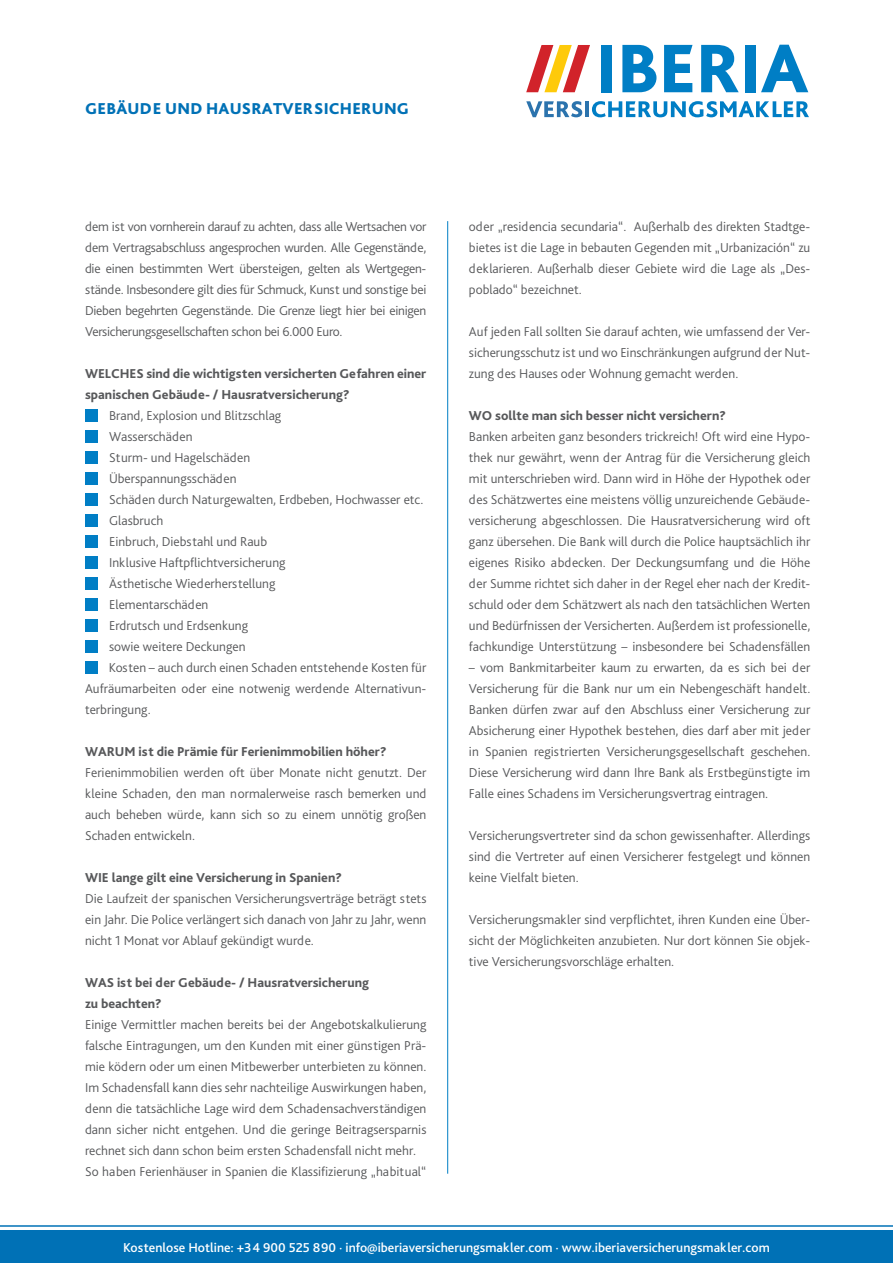
<style>
.page{position:relative;width:893px;height:1263px;background:#fff}
.page>*{position:absolute;margin:0;border:0;box-sizing:border-box;transform-origin:0 0}
.t1{font:800 16.5px "Bliss Pro";letter-spacing:.015em;color:#0071b6}
.t2{font:300 13.5px/21px "Bliss Pro";color:#57585a;text-align:justify}
.t3{font:800 13.5px/21px "Bliss Pro";color:#57585a}
.t4{font:500 13.5px "Bliss Pro";color:#fff}
</style>
<div class="page">
<div style="left:601px;top:45px;width:11px;height:47px;background:#007ec5"></div>
<svg style="left:622px;top:45px;width:34px;height:47px"></svg>
<svg style="left:664px;top:45px;width:28px;height:47px"></svg>
<svg style="left:701px;top:45px;width:38px;height:47px"></svg>
<div style="left:745px;top:45px;width:11px;height:47px;background:#007ec5"></div>
<svg style="left:761px;top:45px;width:47px;height:47px"></svg>
<svg style="left:526px;top:45px;width:64px;height:47px"></svg>
<svg style="left:526px;top:101px;width:56px;height:16px"></svg>
<hr style="left:585px;top:101px;width:4px;height:16px;background:#2b73ad">
<svg style="left:592px;top:101px;width:217px;height:16px"></svg>
<hr style="left:0;top:1225px;width:893px;height:2px;background:#0071b6">
<div style="left:0;top:1230px;width:893px;height:33px;background:#0071b6"></div>
<div style="left:85px;top:409px;width:12px;height:12px;background:#007ec5"></div>
<div style="left:85px;top:430px;width:12px;height:12px;background:#007ec5"></div>
<div style="left:85px;top:451px;width:12px;height:12px;background:#007ec5"></div>
<div style="left:85px;top:472px;width:12px;height:12px;background:#007ec5"></div>
<div style="left:85px;top:493px;width:12px;height:12px;background:#007ec5"></div>
<div style="left:85px;top:514px;width:12px;height:12px;background:#007ec5"></div>
<div style="left:85px;top:535px;width:12px;height:12px;background:#007ec5"></div>
<div style="left:85px;top:556px;width:12px;height:12px;background:#007ec5"></div>
<div style="left:85px;top:577px;width:12px;height:12px;background:#007ec5"></div>
<div style="left:85px;top:598px;width:12px;height:12px;background:#007ec5"></div>
<div style="left:85px;top:619px;width:12px;height:12px;background:#007ec5"></div>
<div style="left:85px;top:640px;width:12px;height:12px;background:#007ec5"></div>
<div style="left:85px;top:661px;width:12px;height:12px;background:#007ec5"></div>
<hr style="left:447px;top:221px;width:1px;height:953px;background:#007ec5">
<p class="t1" style="left:85px;top:98px;width:325px">GEBÄUDE UND HAUSRATVERSICHERUNG</p>
<p class="t2" style="left:85px;top:216px;width:343px">dem ist von vornherein darauf zu achten, dass alle Wertsachen vor dem Vertragsabschluss angesprochen wurden. Alle Gegenstände, die einen bestimmten Wert übersteigen, gelten als Wertgegen&shy;stände. Insbesondere gilt dies für Schmuck, Kunst und sonstige bei Dieben begehrten Gegenstände. Die Grenze liegt hier bei einigen Versicherungsgesellschaften schon bei 6.000 Euro.</p>
<p class="t3" style="left:85px;top:364px;width:343px">WELCHES sind die wichtigsten versicherten Gefahren einer spanischen Gebäude- / Hausratversicherung?</p>
<p class="t2" style="left:109px;top:405px;width:174px">Brand, Explosion und Blitzschlag</p>
<p class="t2" style="left:109px;top:426px;width:85px">Wasserschäden</p>
<p class="t2" style="left:109px;top:447px;width:143px">Sturm- und Hagelschäden</p>
<p class="t2" style="left:109px;top:468px;width:129px">Überspannungsschäden</p>
<p class="t2" style="left:109px;top:489px;width:316px">Schäden durch Naturgewalten, Erdbeben, Hochwasser etc.</p>
<p class="t2" style="left:109px;top:510px;width:56px">Glasbruch</p>
<p class="t2" style="left:109px;top:531px;width:160px">Einbruch, Diebstahl und Raub</p>
<p class="t2" style="left:109px;top:552px;width:178px">Inklusive Haftpflichtversicherung</p>
<p class="t2" style="left:109px;top:573px;width:168px">Ästhetische Wiederherstellung</p>
<p class="t2" style="left:109px;top:594px;width:101px">Elementarschäden</p>
<p class="t2" style="left:109px;top:615px;width:140px">Erdrutsch und Erdsenkung</p>
<p class="t2" style="left:109px;top:636px;width:138px">sowie weitere Deckungen</p>
<p class="t2" style="left:109px;top:657px;width:319px">Kosten – auch durch einen Schaden entstehende Kosten für</p>
<p class="t2" style="left:85px;top:678px;width:343px">Aufräumarbeiten oder eine notwenig werdende Alternativun-</p>
<p class="t2" style="left:85px;top:699px;width:67px">terbringung.</p>
<p class="t3" style="left:85px;top:742px;width:303px">WARUM ist die Prämie für Ferienimmobilien höher?</p>
<p class="t2" style="left:85px;top:762px;width:343px">Ferienimmobilien werden oft über Monate nicht genutzt. Der kleine Schaden, den man normalerweise rasch bemerken und auch beheben würde, kann sich so zu einem unnötig großen Schaden entwickeln.</p>
<p class="t3" style="left:85px;top:868px;width:259px">WIE lange gilt eine Versicherung in Spanien?</p>
<p class="t2" style="left:85px;top:888px;width:343px">Die Laufzeit der spanischen Versicherungsverträge beträgt stets ein Jahr. Die Police verlängert sich danach von Jahr zu Jahr, wenn nicht 1 Monat vor Ablauf gekündigt wurde.</p>
<p class="t3" style="left:85px;top:973px;width:286px">WAS ist bei der Gebäude- / Hausratversicherung zu beachten?</p>
<p class="t2" style="left:85px;top:1014px;width:343px;text-align:left">Einige Vermittler machen bereits bei der Angebotskalkulierung falsche Eintragungen, um den Kunden mit einer günstigen Prä&shy;mie ködern oder um einen Mitbewerber unterbieten zu können.<br>Im Schadensfall kann dies sehr nachteilige Auswirkungen haben, denn die tatsächliche Lage wird dem Schadensachverständigen dann sicher nicht entgehen. Und die geringe Beitragsersparnis rechnet sich dann schon beim ersten Schadensfall nicht mehr.<br>So haben Ferienhäuser in Spanien die Klassifizierung „habitual“</p>
<p class="t2" style="left:469px;top:216px;width:343px">oder „residencia secundaria“. Außerhalb des direkten Stadtge&shy;bietes ist die Lage in bebauten Gegenden mit „Urbanización“ zu deklarieren. Außerhalb dieser Gebiete wird die Lage als „Des&shy;poblado“ bezeichnet.</p>
<p class="t2" style="left:469px;top:321px;width:343px">Auf jeden Fall sollten Sie darauf achten, wie umfassend der Ver&shy;sicherungsschutz ist und wo Einschränkungen aufgrund der Nut&shy;zung des Hauses oder Wohnung gemacht werden.</p>
<p class="t3" style="left:469px;top:406px;width:259px">WO sollte man sich besser nicht versichern?</p>
<p class="t2" style="left:469px;top:426px;width:343px">Banken arbeiten ganz besonders trickreich! Oft wird eine Hypo&shy;thek nur gewährt, wenn der Antrag für die Versicherung gleich mit unterschrieben wird. Dann wird in Höhe der Hypothek oder des Schätzwertes eine meistens völlig unzureichende Gebäude&shy;versicherung abgeschlossen. Die Hausratversicherung wird oft ganz übersehen. Die Bank will durch die Police hauptsächlich ihr eigenes Risiko abdecken. Der Deckungsumfang und die Höhe der Summe richtet sich daher in der Regel eher nach der Kredit&shy;schuld oder dem Schätzwert als nach den tatsächlichen Werten und Bedürfnissen der Versicherten. Außerdem ist professionelle, fachkundige Unterstützung – insbesondere bei Schadensfällen</p>
<p class="t2" style="left:469px;top:657px;width:343px">– vom Bankmitarbeiter kaum zu erwarten, da es sich bei der Versicherung für die Bank nur um ein Nebengeschäft handelt.<br>Banken dürfen zwar auf den Abschluss einer Versicherung zur Absicherung einer Hypothek bestehen, dies darf aber mit jeder in Spanien registrierten Versicherungsgesellschaft geschehen.<br>Diese Versicherung wird dann Ihre Bank als Erstbegünstigte im Falle eines Schadens im Versicherungsvertrag eintragen.</p>
<p class="t2" style="left:469px;top:825px;width:343px">Versicherungsvertreter sind da schon gewissenhafter. Allerdings sind die Vertreter auf einen Versicherer festgelegt und können keine Vielfalt bieten.</p>
<p class="t2" style="left:469px;top:909px;width:343px">Versicherungsmakler sind verpflichtet, ihren Kunden eine Über&shy;sicht der Möglichkeiten anzubieten. Nur dort können Sie objek&shy;tive Versicherungsvorschläge erhalten.</p>
<p class="t4" style="left:123px;top:1242px;width:648px">Kostenlose Hotline: +34 900 525 890 · info@iberiaversicherungsmakler.com · www.iberiaversicherungsmakler.com</p>
</div>
